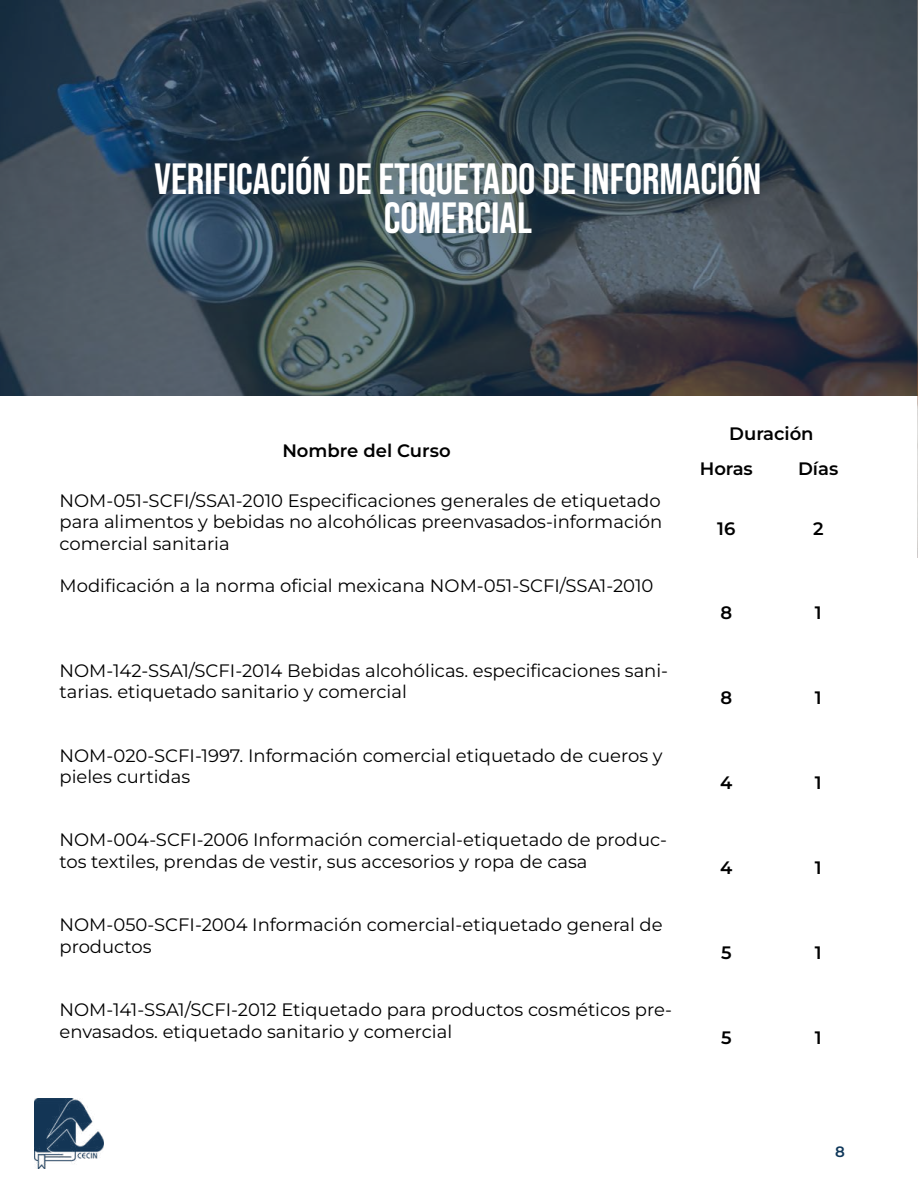
<style>
.page{position:relative;width:918px;height:1188px;background:#fff}
.page>*{position:absolute;margin:0;border:0;box-sizing:border-box;transform-origin:0 0}
.t1{font:43.5px/39px "Bebas Neue";color:#fff;text-align:center}
.t2{font:18px/21.6px "Montserrat";color:#000}
.t3{font:600 18px/35.1px "Montserrat";color:#000}
.t4{font:600 15px "Montserrat";color:#10385a}
</style>
<div class="page">
<img style="left:34px;top:1098px;width:69px;height:70px">
<img style="left:917px;top:396px;width:1px;height:161px">
<img style="left:0;top:0;width:918px;height:396px">
<h1 class="t1" style="left:154px;top:159px;width:608px">VERIFICACIÓN DE ETIQUETADO DE INFORMACIÓN<br>COMERCIAL</h1>
<p class="t3" style="left:282px;top:433px;width:170px">Nombre del Curso</p>
<p class="t2" style="left:60px;top:489px;width:604px;text-align:justify">NOM-051-SCFI/SSA1-2010 Especificaciones generales de etiquetado para alimentos y bebidas no alcohólicas preenvasados-información comercial sanitaria</p>
<p class="t2" style="left:60px;top:574px;width:595px">Modificación a la norma oficial mexicana NOM-051-SCFI/SSA1-2010</p>
<p class="t2" style="left:60px;top:659px;width:610px">NOM-142-SSA1/SCFI-2014 Bebidas alcohólicas. especificaciones sani&shy;tarias. etiquetado sanitario y comercial</p>
<p class="t2" style="left:60px;top:744px;width:605px">NOM-020-SCFI-1997. Información comercial etiquetado de cueros y pieles curtidas</p>
<p class="t2" style="left:60px;top:829px;width:609px">NOM-004-SCFI-2006 Información comercial-etiquetado de produc&shy;tos textiles, prendas de vestir, sus accesorios y ropa de casa</p>
<p class="t2" style="left:60px;top:914px;width:605px">NOM-050-SCFI-2004 Información comercial-etiquetado general de productos</p>
<p class="t2" style="left:60px;top:999px;width:614px">NOM-141-SSA1/SCFI-2012 Etiquetado para productos cosméticos pre&shy;envasados. etiquetado sanitario y comercial</p>
<p class="t3" style="left:700px;top:415px;width:115px;text-indent:30px">Duración<br>Horas</p>
<p class="t3" style="left:798px;top:451px;width:42px">Días</p>
<p class="t3" style="left:717px;top:510px;width:20px">16</p>
<p class="t3" style="left:813px;top:510px;width:12px">2</p>
<p class="t3" style="left:720px;top:595px;width:13px">8</p>
<p class="t3" style="left:815px;top:595px;width:8px">1</p>
<p class="t3" style="left:720px;top:680px;width:13px">8</p>
<p class="t3" style="left:815px;top:680px;width:8px">1</p>
<p class="t3" style="left:720px;top:765px;width:14px">4</p>
<p class="t3" style="left:815px;top:765px;width:8px">1</p>
<p class="t3" style="left:720px;top:850px;width:14px">4</p>
<p class="t3" style="left:815px;top:850px;width:8px">1</p>
<p class="t3" style="left:721px;top:935px;width:12px">5</p>
<p class="t3" style="left:815px;top:935px;width:8px">1</p>
<p class="t3" style="left:721px;top:1020px;width:12px">5</p>
<p class="t3" style="left:815px;top:1020px;width:8px">1</p>
<p class="t4" style="left:835px;top:1142px;width:11px">8</p>
</div>
